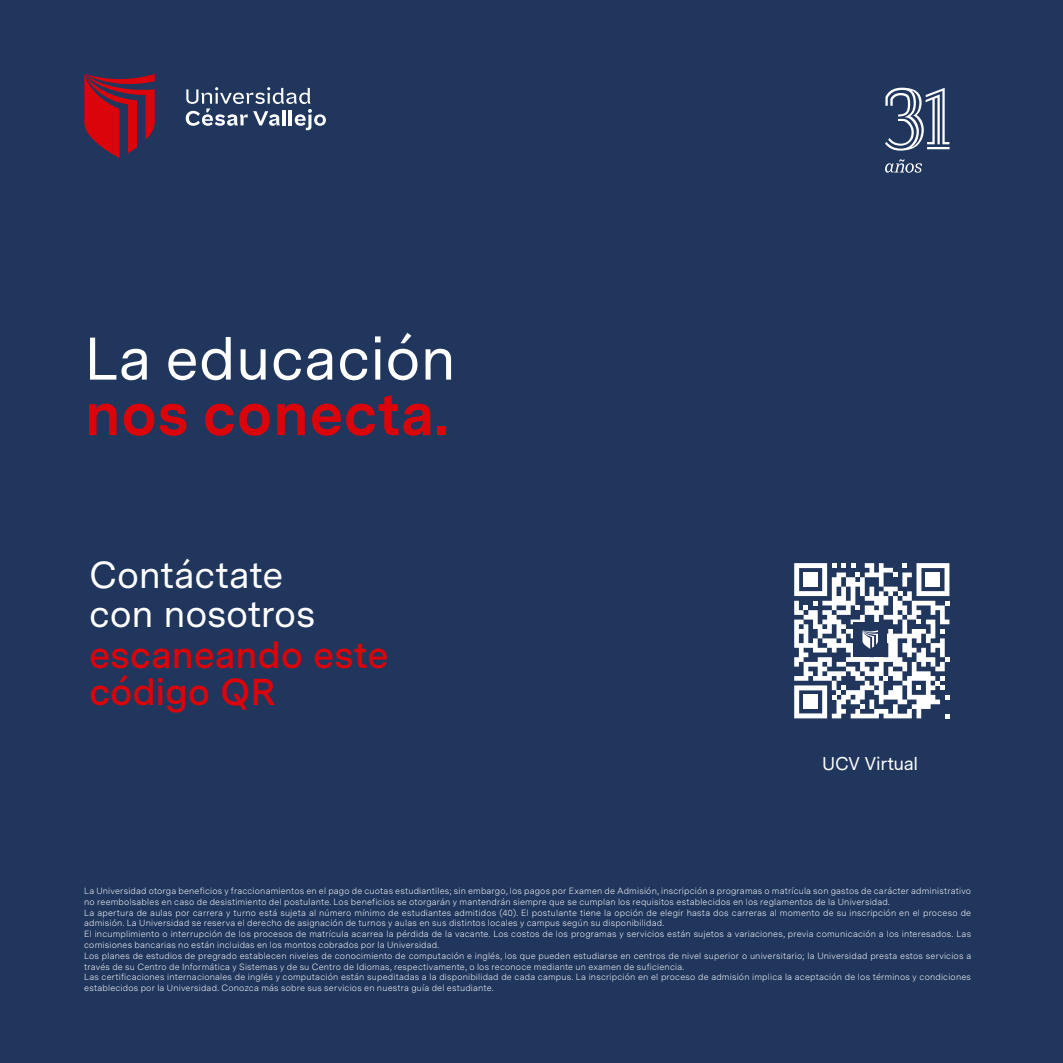
<style>
.page{position:relative;width:1063px;height:1063px;background:#20365d}
.page>*{position:absolute;margin:0;border:0;box-sizing:border-box;transform-origin:0 0}
.t1{font:600 37.5px/37.5px "Messina Sans";letter-spacing:-.005em;color:#db040b}
.t2{font:37.5px/39px "Messina Sans";letter-spacing:-.01em;color:#fff}
.t3{font:18.45px "Messina Sans";letter-spacing:-.025em;color:#fff}
.t4{font:300 9px/10.8px "Messina Sans";letter-spacing:.02em;color:#fff}
</style>
<div class="page">
<svg style="left:84px;top:74px;width:71px;height:84px"></svg>
<svg style="left:186px;top:87px;width:140px;height:43px"></svg>
<svg style="left:90px;top:338px;width:26px;height:42px"></svg>
<svg style="left:122px;top:349px;width:25px;height:31px"></svg>
<svg style="left:168px;top:349px;width:28px;height:31px"></svg>
<svg style="left:202px;top:337px;width:29px;height:43px"></svg>
<svg style="left:241px;top:349px;width:25px;height:31px"></svg>
<svg style="left:274px;top:349px;width:27px;height:31px"></svg>
<svg style="left:307px;top:349px;width:25px;height:31px"></svg>
<svg style="left:340px;top:349px;width:27px;height:31px"></svg>
<svg style="left:375px;top:336px;width:6px;height:44px"></svg>
<svg style="left:388px;top:333px;width:29px;height:47px"></svg>
<svg style="left:426px;top:349px;width:25px;height:31px"></svg>
<svg style="left:89px;top:404px;width:28px;height:31px"></svg>
<svg style="left:124px;top:404px;width:62px;height:32px"></svg>
<svg style="left:205px;top:404px;width:65px;height:32px"></svg>
<svg style="left:277px;top:404px;width:28px;height:31px"></svg>
<svg style="left:312px;top:395px;width:118px;height:41px"></svg>
<div style="left:437px;top:426px;width:9px;height:9px;background:#db040b"></div>
<svg style="left:885px;top:88px;width:65px;height:63px"></svg>
<svg style="left:885px;top:159px;width:37px;height:14px"></svg>
<svg style="left:794px;top:563px;width:155px;height:155px"></svg>
<h1 class="t2" style="left:89px;top:554px;width:228px">Contáctate con nosotros</h1>
<h1 class="t1" style="left:89px;top:635px;width:301px">escaneando este código QR</h1>
<h2 class="t3" style="left:822px;top:750px;width:97px">UCV Virtual</h2>
<p class="t4" style="left:84px;top:885px;width:889px">La Universidad otorga beneficios y fraccionamientos en el pago de cuotas estudiantiles; sin embargo, los pagos por Examen de Admisión, inscripción a programas o matrícula son gastos de carácter administrativo no reembolsables en caso de desistimiento del postulante. Los beneficios se otorgarán y mantendrán siempre que se cumplan los requisitos establecidos en los reglamentos de la Universidad.<br>La apertura de aulas por carrera y turno está sujeta al número mínimo de estudiantes admitidos (40). El postulante tiene la opción de elegir hasta dos carreras al momento de su inscripción en el proceso de admisión. La Universidad se reserva el derecho de asignación de turnos y aulas en sus distintos locales y campus según su disponibilidad.<br>El incumplimiento o interrupción de los procesos de matrícula acarrea la pérdida de la vacante. Los costos de los programas y servicios están sujetos a variaciones, previa comunicación a los interesados. Las comisiones bancarias no están incluidas en los montos cobrados por la Universidad.<br>Los planes de estudios de pregrado establecen niveles de conocimiento de computación e inglés, los que pueden estudiarse en centros de nivel superior o universitario; la Universidad presta estos servicios a través de su Centro de Informática y Sistemas y de su Centro de Idiomas, respectivamente, o los reconoce mediante un examen de suficiencia.<br>Las certificaciones internacionales de inglés y computación están supeditadas a la disponibilidad de cada campus. La inscripción en el proceso de admisión implica la aceptación de los términos y condiciones establecidos por la Universidad. Conozca más sobre sus servicios en nuestra guía del estudiante.</p>
</div>
